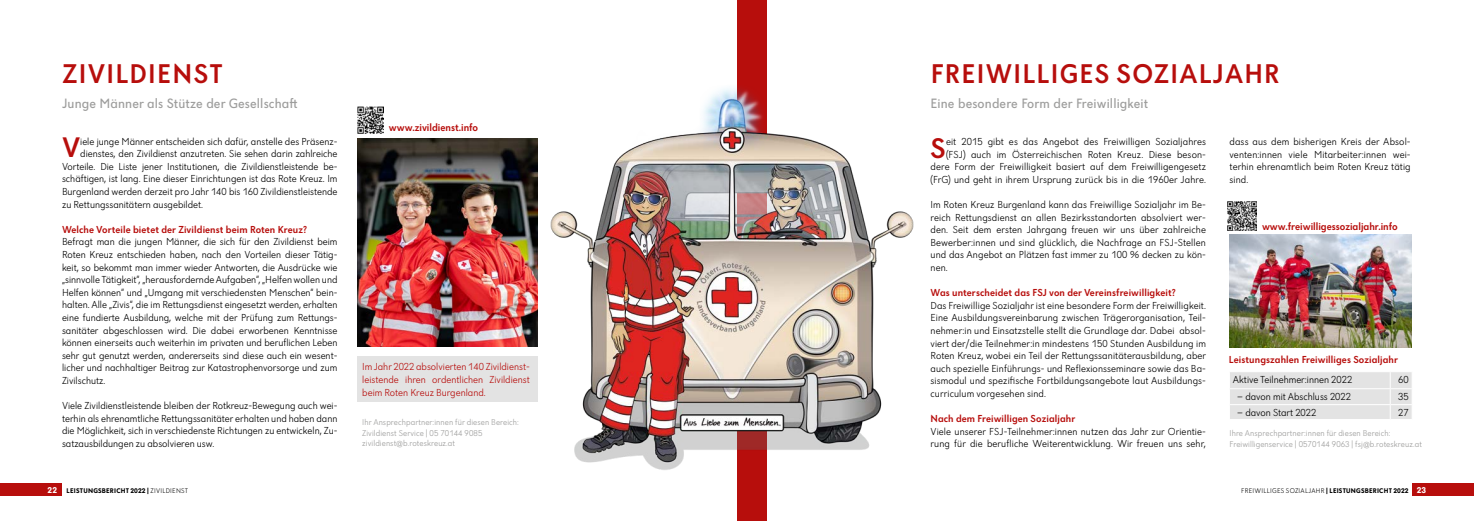
<style>
.page{position:relative;width:1474px;height:521px;background:#fff}
.page>*{position:absolute;margin:0;border:0;box-sizing:border-box;transform-origin:0 0}
.t1{font:500 29.31px "Dunant";color:#b70e0c}
.t2{font:500 28px "Dunant";letter-spacing:.045em;color:#b70e0c}
.t3{font:14px "Dunant";letter-spacing:.01em;color:#9d9d9c}
.t4{font:500 10.94px "Dunant";color:#b70e0c}
.t5{font:300 10.5px/12.6px "Dunant";color:#000;text-align:justify}
.t6{font:500 10.5px "Dunant";letter-spacing:.01em;color:#b70e0c}
.t7{font:300 10.5px/12.6px "Dunant";color:#b70e0c;text-align:justify}
.t8{font:300 8.75px/10.5px "Dunant";letter-spacing:.01em;color:#9d9d9c}
.t9{font:700 8.75px "Dunant";color:#fff}
.t10{font:300 7px "Dunant";letter-spacing:.035em;color:#000}
.t11{font:700 7px "Dunant";letter-spacing:.035em;color:#000}
.s1{font-weight:700}
.s2{font-weight:700;font-size:8.75px;color:#fff}
.s3{font-weight:300}
</style>
<div class="page">
<div style="left:1411px;top:484px;width:62px;height:12px;background:#b70e0c"></div>
<div style="left:0;top:484px;width:62px;height:12px;background:#b70e0c"></div>
<div style="left:737px;top:0;width:29px;height:521px;background:#b70e0c"></div>
<div style="left:1230px;top:372px;width:182px;height:47px;background:#e3e3e3"></div>
<div style="left:357px;top:356px;width:180px;height:46px;background:#e3e3e3"></div>
<img style="left:550px;top:80px;width:364px;height:394px">
<img style="left:357px;top:139px;width:180px;height:208px">
<img style="left:357px;top:107px;width:26px;height:26px">
<img style="left:1227px;top:202px;width:29px;height:29px">
<img style="left:1229px;top:234px;width:182px;height:113px">
<h2 class="t2" style="left:62px;top:58px;width:162px">ZIVILDIENST</h2>
<h3 class="t3" style="left:62px;top:95px;width:237px">Junge Männer als Stütze der Gesellschaft</h3>
<h1 class="t1" style="left:62px;top:131px;width:20px">V</h1>
<p class="t5" style="left:80px;top:135px;width:259px">iele junge Männer entscheiden sich dafür, anstelle des Präsenz-</p>
<p class="t5" style="left:80px;top:147px;width:259px">dienstes, den Zivildienst anzutreten. Sie sehen darin zahlreiche</p>
<p class="t5" style="left:62px;top:160px;width:277px">Vorteile. Die Liste jener Institutionen, die Zivildienstleistende be-</p>
<p class="t5" style="left:62px;top:173px;width:277px">schäftigen, ist lang. Eine dieser Einrichtungen ist das Rote Kreuz. Im</p>
<p class="t5" style="left:62px;top:185px;width:277px">Burgenland werden derzeit pro Jahr 140 bis 160 Zivildienstleistende</p>
<p class="t5" style="left:62px;top:198px;width:142px">zu Rettungssanitätern ausgebildet.</p>
<p class="t6" style="left:62px;top:223px;width:246px">Welche Vorteile bietet der Zivildienst beim Roten Kreuz?</p>
<p class="t5" style="left:62px;top:236px;width:277px">Befragt man die jungen Männer, die sich für den Zivildienst beim Roten Kreuz entschieden haben, nach den Vorteilen dieser Tätig&shy;keit, so bekommt man immer wieder Antworten, die Ausdrücke wie „sinnvolle Tätigkeit“, „herausfordernde Aufgaben“, „Helfen wollen und Helfen können“ und „Umgang mit verschiedensten Menschen“ bein&shy;halten. Alle „Zivis“, die im Rettungsdienst eingesetzt werden, erhalten eine fundierte Ausbildung, welche mit der Prüfung zum Rettungs&shy;sanitäter abgeschlossen wird. Die dabei erworbenen Kenntnisse können einerseits auch weiterhin im privaten und beruflichen Leben sehr gut genutzt werden, andererseits sind diese auch ein wesent&shy;licher und nachhaltiger Beitrag zur Katastrophenvorsorge und zum Zivilschutz.</p>
<p class="t5" style="left:62px;top:399px;width:277px">Viele Zivildienstleistende bleiben der Rotkreuz-Bewegung auch wei&shy;terhin als ehrenamtliche Rettungssanitäter erhalten und haben dann die Möglichkeit, sich in verschiedenste Richtungen zu entwickeln, Zu&shy;satzausbildungen zu absolvieren usw.</p>
<p class="t4" style="left:389px;top:122px;width:91px">www.zivildienst.info</p>
<p class="t7" style="left:362px;top:361px;width:169px">Im Jahr 2022 absolvierten 140 Zivildienst&shy;leistende ihren ordentlichen Zivildienst beim Roten Kreuz Burgenland.</p>
<p class="t8" style="left:362px;top:417px;width:158px">Ihr Ansprechpartner:innen für diesen Bereich:<br>Zivildienst Service | 05 70144 9085 zivildienst@b.roteskreuz.at</p>
<h2 class="t2" style="left:930px;top:58px;width:350px">FREIWILLIGES SOZIALJAHR</h2>
<h3 class="t3" style="left:930px;top:95px;width:219px">Eine besondere Form der Freiwilligkeit</h3>
<p class="t5" style="left:930px;top:135px;width:277px;text-align:right">eit 2015 gibt es das Angebot des Freiwilligen Sozialjahres (FSJ) auch im Österreichischen Roten Kreuz. Diese beson&shy;dere Form der Freiwilligkeit basiert auf dem Freiwilligengesetz (FrG) und geht in ihrem Ursprung zurück bis in die 1960er Jahre.</p>
<p class="t5" style="left:930px;top:198px;width:277px">Im Roten Kreuz Burgenland kann das Freiwillige Sozialjahr im Be&shy;reich Rettungsdienst an allen Bezirksstandorten absolviert wer&shy;den. Seit dem ersten Jahrgang freuen wir uns über zahlreiche Bewerber:innen und sind glücklich, die Nachfrage an FSJ-Stellen und das Angebot an Plätzen fast immer zu 100 % decken zu kön&shy;nen.</p>
<p class="t6" style="left:930px;top:287px;width:247px">Was unterscheidet das FSJ von der Vereinsfreiwilligkeit?</p>
<p class="t5" style="left:930px;top:299px;width:277px">Das Freiwillige Sozialjahr ist eine besondere Form der Freiwilligkeit.<br>Eine Ausbildungsvereinbarung zwischen Trägerorganisation, Teil&shy;nehmer:in und Einsatzstelle stellt die Grundlage dar. Dabei absol&shy;viert der/die Teilnehmer:in mindestens 150 Stunden Ausbildung im Roten Kreuz, wobei ein Teil der Rettungssanitäterausbildung, aber auch spezielle Einführungs- und Reflexionsseminare sowie das Ba&shy;sismodul und spezifische Fortbildungsangebote laut Ausbildungs&shy;curriculum vorgesehen sind.</p>
<p class="t6" style="left:930px;top:413px;width:146px">Nach dem Freiwilligen Sozialjahr</p>
<p class="t5" style="left:930px;top:425px;width:277px">Viele unserer FSJ-Teilnehmer:innen nutzen das Jahr zur Orientie&shy;rung für die berufliche Weiterentwicklung. Wir freuen uns sehr,</p>
<h1 class="t1" style="left:930px;top:131px;width:17px">S</h1>
<p class="t5" style="left:1229px;top:135px;width:183px">dass aus dem bisherigen Kreis der Absol&shy;venten:innen viele Mitarbeiter:innen wei&shy;terhin ehrenamtlich beim Roten Kreuz tätig sind.</p>
<p class="t4" style="left:1261px;top:220px;width:137px">www.freiwilligessozialjahr.info</p>
<p class="t6" style="left:1228px;top:354px;width:170px">Leistungszahlen Freiwilliges Sozialjahr</p>
<p class="t5" style="left:1232px;top:373px;width:121px">Aktive Teilnehmer:innen 2022</p>
<p class="t5" style="left:1397px;top:373px;width:12px">60</p>
<p class="t5" style="left:1237px;top:390px;width:115px">– davon mit Abschluss 2022</p>
<p class="t5" style="left:1397px;top:390px;width:12px">35</p>
<p class="t5" style="left:1237px;top:406px;width:81px">– davon Start 2022</p>
<p class="t5" style="left:1397px;top:406px;width:12px">27</p>
<p class="t8" style="left:1229px;top:428px;width:194px">Ihre Ansprechpartner:innen für diesen Bereich:<br>Freiwilligenservice | 0570144 9063 | fsj@b.roteskreuz.at</p>
<p class="t9" style="left:48px;top:485px;width:11px">22</p>
<p class="t10" style="left:1241px;top:486px;width:187px">FREIWILLIGES SOZIALJAHR <span class="s1">| LEISTUNGSBERICHT 2022</span> <span class="s2">23</span></p>
<p class="t11" style="left:67px;top:486px;width:123px">LEISTUNGSBERICHT 2022 | <span class="s3">ZIVILDIENST</span></p>
</div>
